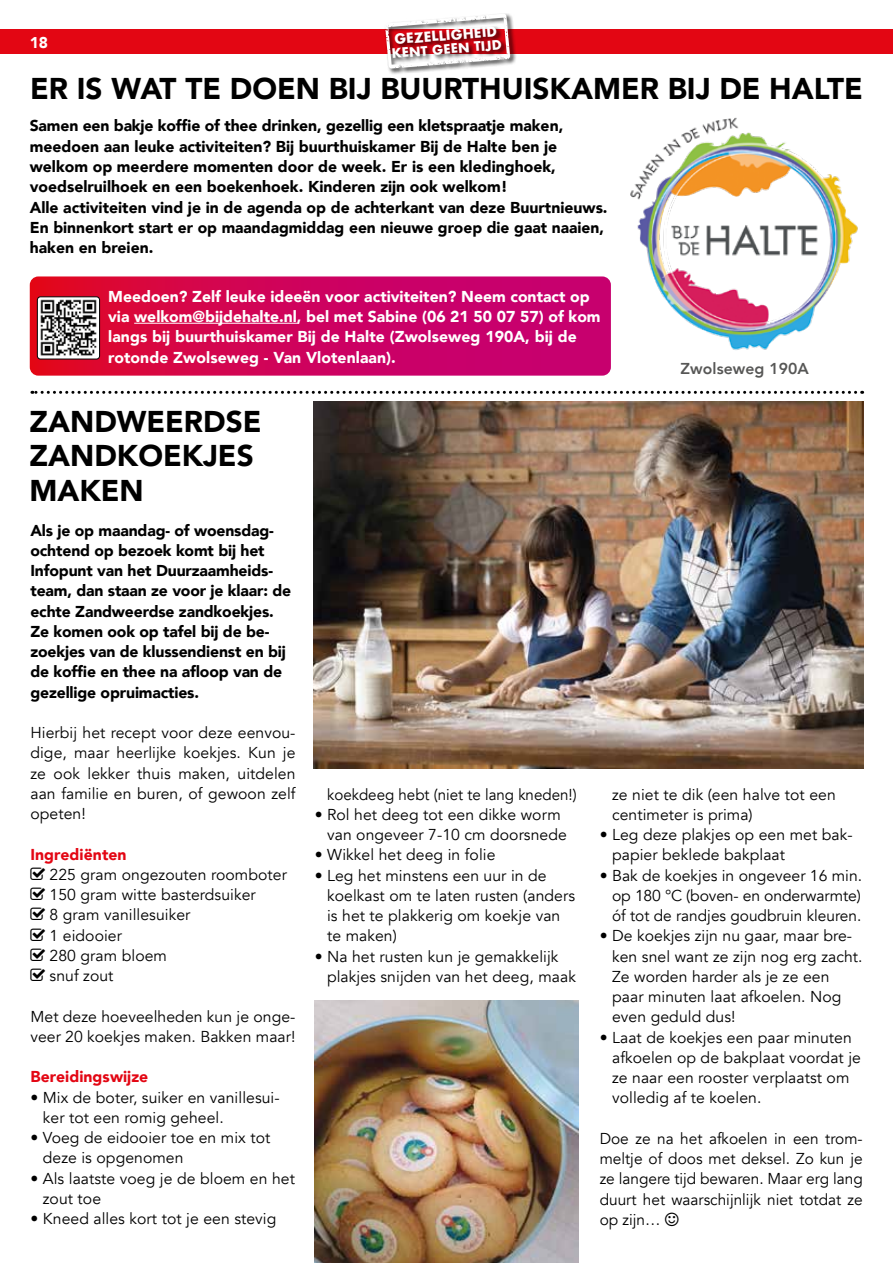
<style>
.page{position:relative;width:893px;height:1263px;background:#fff}
.page>*{position:absolute;margin:0;border:0;box-sizing:border-box;transform-origin:0 0}
.t1{font:900 30px/34.5px "Avenir";color:#000}
.t2{font:15.75px/20.2px "Avenir";letter-spacing:.005em;color:#000}
.t3{font:900 15.75px/20.2px "Avenir";color:#000}
.t4{font:900 15.75px/20.2px "Avenir";color:#fff}
.t5{font:15.75px "Avenir";letter-spacing:.005em;color:#000;scale:.96 1}
.t6{font:900 15.75px "Avenir";letter-spacing:.005em;color:#e30613}
.t7{font:800 15.75px "Avenir";letter-spacing:.005em;color:#575756}
.t8{font:900 15.6px "Avenir";color:#fff}
.t9{font:700 13.5px "Futura";color:#fff}
.t10{font:700 12.75px "Futura";color:#fff}
</style>
<div class="page">
<svg style="left:30px;top:276px;width:581px;height:100px;background:#cf055b"></svg>
<img style="left:314px;top:402px;width:550px;height:366px">
<svg style="left:32px;top:391px;width:824px;height:3px"></svg>
<div style="left:0;top:30px;width:893px;height:24px;background:#e30613"></div>
<img style="left:630px;top:117px;width:228px;height:233px">
<div style="left:384px;top:13px;width:133px;height:62px;background:#000;opacity:.75"></div>
<svg style="left:385px;top:14px;width:125px;height:55px"></svg>
<img style="left:37px;top:297px;width:61px;height:62px">
<div style="left:37px;top:297px;width:63px;height:62px;border:1px solid #000;border-radius:3px"></div>
<hr style="left:134px;top:323px;width:163px;height:1px;background:#fff">
<img style="left:315px;top:1000px;width:263px;height:263px">
<p class="t8" style="left:30px;top:29px;width:20px">18</p>
<p class="t9" style="left:394px;top:29px;width:105px;rotate:-4deg">GEZELLIGHEID</p>
<p class="t10" style="left:391px;top:43px;width:112px;rotate:-4deg">KENT GEEN TIJD</p>
<h1 class="t1" style="left:30px;top:71px;width:834px">ER IS WAT TE DOEN BIJ BUURTHUISKAMER BIJ DE HALTE</h1>
<p class="t3" style="left:30px;top:115px;width:579px">Samen een bakje koffie of thee drinken, gezellig een kletspraatje maken, meedoen aan leuke activiteiten? Bij buurthuiskamer Bij de Halte ben je welkom op meerdere momenten door de week. Er is een kledinghoek, voedselruilhoek en een boekenhoek. Kinderen zijn ook welkom!<br>Alle activiteiten vind je in de agenda op de achterkant van deze Buurtnieuws.<br>En binnenkort start er op maandagmiddag een nieuwe groep die gaat naaien, haken en breien.</p>
<p class="t4" style="left:108px;top:286px;width:494px">Meedoen? Zelf leuke ideeën voor activiteiten? Neem contact op via welkom@bijdehalte.nl, bel met Sabine (06 21 50 07 57) of kom langs bij buurthuiskamer Bij de Halte (Zwolseweg 190A, bij de rotonde Zwolseweg - Van Vlotenlaan).</p>
<p class="t7" style="left:680px;top:356px;width:130px">Zwolseweg 190A</p>
<h1 class="t1" style="left:30px;top:403px;width:233px">ZANDWEERDSE<br>ZANDKOEKJES<br>MAKEN</h1>
<p class="t3" style="left:30px;top:519px;width:262px">Als je op maandag- of woensdag&shy;ochtend op bezoek komt bij het<br>Infopunt van het Duurzaamheids&shy;team, dan staan ze voor je klaar: de echte Zandweerdse zandkoekjes.<br>Ze komen ook op tafel bij de be&shy;zoekjes van de klussendienst en bij de koffie en thee na afloop van de gezellige opruimacties.</p>
<p class="t2" style="left:30px;top:723px;width:267px;text-align:justify">Hierbij het recept voor deze eenvou&shy;dige, maar heerlijke koekjes. Kun je ze ook lekker thuis maken, uitdelen aan familie en buren, of gewoon zelf opeten!</p>
<p class="t6" style="left:30px;top:841px;width:98px">Ingrediënten</p>
<p class="t2" style="left:50px;top:865px;width:239px">225 gram ongezouten roomboter<br>150 gram witte basterdsuiker<br>8 gram vanillesuiker<br>1 eidooier<br>280 gram bloem<br>snuf zout</p>
<p class="t2" style="left:30px;top:1006px;width:267px">Met deze hoeveelheden kun je onge&shy;veer 20 koekjes maken. Bakken maar!</p>
<p class="t6" style="left:30px;top:1063px;width:119px">Bereidingswijze</p>
<p class="t2" style="left:43px;top:1087px;width:238px;text-indent:-12px">• Mix de boter, suiker en vanillesui&shy;ker tot een romig geheel.</p>
<p class="t2" style="left:43px;top:1128px;width:229px;text-indent:-12px">• Voeg de eidooier toe en mix tot deze is opgenomen</p>
<p class="t2" style="left:43px;top:1168px;width:254px;text-indent:-12px">• Als laatste voeg je de bloem en het zout toe</p>
<p class="t2" style="left:30px;top:1209px;width:247px">• Kneed alles kort tot je een stevig</p>
<p class="t5" style="left:327px;top:785px;width:261px">koekdeeg hebt (niet te lang kneden!)</p>
<p class="t2" style="left:327px;top:805px;width:241px;text-indent:-12px">• Rol het deeg tot een dikke worm van ongeveer 7-10 cm doorsnede</p>
<p class="t2" style="left:315px;top:845px;width:182px">• Wikkel het deeg in folie</p>
<p class="t2" style="left:327px;top:865px;width:249px;text-indent:-12px">• Leg het minstens een uur in de koelkast om te laten rusten (anders is het te plakkerig om koekje van te maken)</p>
<p class="t2" style="left:327px;top:946px;width:250px;text-indent:-12px">• Na het rusten kun je gemakkelijk plakjes snijden van het deeg, maak</p>
<p class="t2" style="left:612px;top:784px;width:225px">ze niet te dik (een halve tot een centimeter is prima)</p>
<p class="t2" style="left:612px;top:825px;width:242px;text-indent:-12px">• Leg deze plakjes op een met bak&shy;papier beklede bakplaat</p>
<p class="t2" style="left:612px;top:865px;width:252px;text-align:justify;text-indent:-12px">• Bak de koekjes in ongeveer 16 min. op 180 °C (boven- en onderwarmte) óf tot de randjes goudbruin kleuren.</p>
<p class="t2" style="left:612px;top:926px;width:252px;text-indent:-12px">• De koekjes zijn nu gaar, maar bre&shy;ken snel want ze zijn nog erg zacht.<br>Ze worden harder als je ze een paar minuten laat afkoelen. Nog even geduld dus!</p>
<p class="t2" style="left:612px;top:1027px;width:250px;text-indent:-12px">• Laat de koekjes een paar minuten afkoelen op de bakplaat voordat je ze naar een rooster verplaatst om volledig af te koelen.</p>
<p class="t2" style="left:600px;top:1129px;width:265px;text-align:justify">Doe ze na het afkoelen in een trom&shy;meltje of doos met deksel. Zo kun je ze langere tijd bewaren. Maar erg lang duurt het waarschijnlijk niet totdat ze op zijn…</p>
</div>
